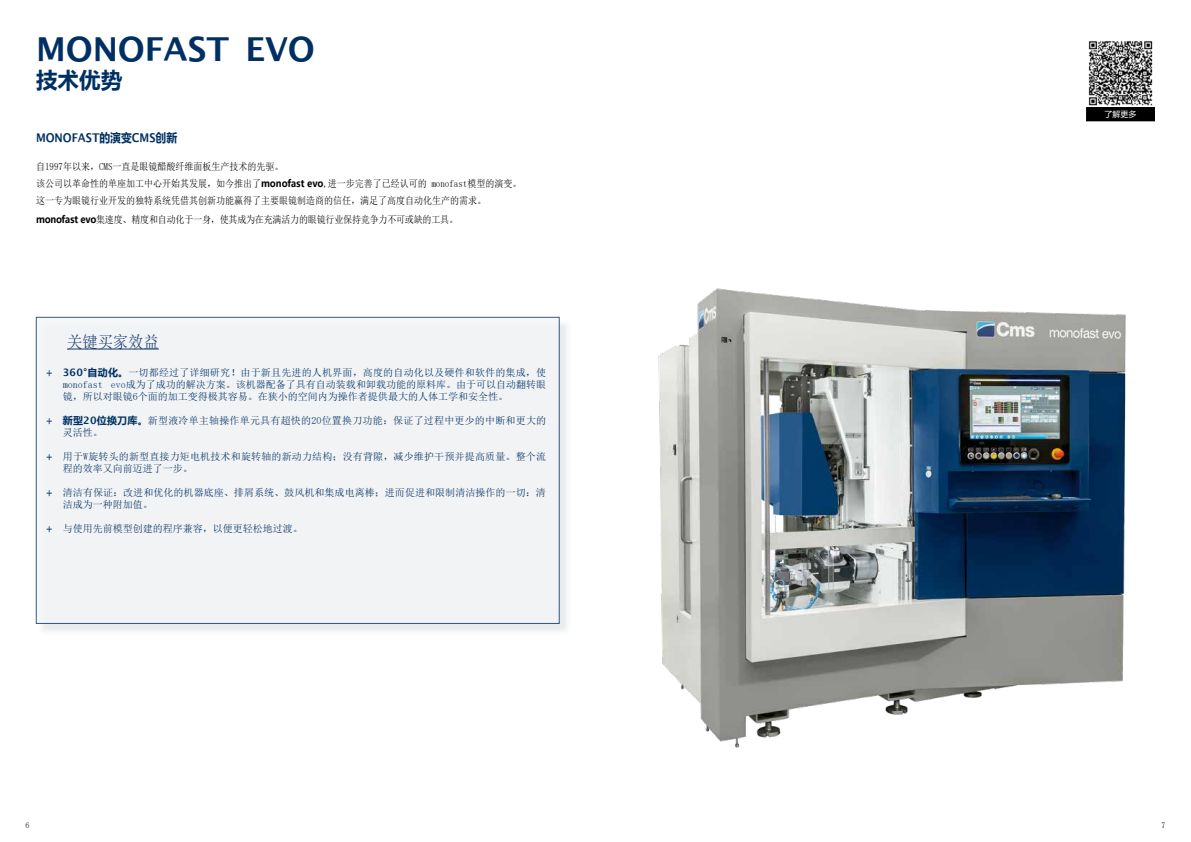
<style>
.page{position:relative;width:1191px;height:842px;background:#fff}
.page>*{position:absolute;margin:0;border:0;box-sizing:border-box;transform-origin:0 0}
.t1{font:700 33px "Sim Sun";color:#003063}
.t2{font:700 21.7px "Sim Sun";color:#003063}
.t3{font:17px "Sim Sun";color:#183c6f;scale:.9 1}
.t4{font:700 12px "Sim Sun";color:#003063;scale:.9 1}
.t5{font:10px/12px "Sim Sun";letter-spacing:.005em;color:#003063}
.t6{font:10px/16.8px "Sim Sun";color:#000;scale:.9 1}
.t7{font:10px "Sim Sun";letter-spacing:-.02em;color:#000;scale:.9 1}
.t8{font:8px "Microsoft Ya Hei";color:#fff}
.t9{font:8px "Sim Sun";color:#000}
.s1{font-family:"Microsoft Ya Hei";font-weight:700}
.s2{font-weight:700;color:#183c6f}
.s3{font-weight:700}
</style>
<div class="page">
<div style="left:38px;top:319px;width:534px;height:317px;background:#d8dfe3;opacity:.75"></div>
<div style="left:36px;top:317px;width:523px;height:307px;background:#f4f6f7;border:1px solid #003063"></div>
<hr style="left:67px;top:349px;width:92px;height:1px;background:#183c6f">
<img style="left:658px;top:288px;width:468px;height:460px">
<img style="left:1088px;top:41px;width:65px;height:65px">
<div style="left:1086px;top:108px;width:68px;height:13px;background:#000"></div>
<div style="left:1086px;top:107px;width:69px;height:14px;border:1px solid #000"></div>
<h1 class="t1" style="left:36px;top:30px;width:280px">MONOFAST EVO</h1>
<h2 class="t2" style="left:36px;top:67px;width:88px">技术优势</h2>
<p class="t4" style="left:36px;top:131px;width:158px">MONOFAST的演变CMS创新</p>
<p class="t6" style="left:36px;top:158px;width:541px">自1997年以来，CMS一直是眼镜醋酸纤维面板生产技术的先驱。<br>该公司以革命性的单座加工中心开始其发展，如今推出了<span class="s1">monofast evo</span>,进一步完善了已经认可的 monofast模型的演变。这一专为眼镜行业开发的独特系统凭借其创新功能赢得了主要眼镜制造商的信任，满足了高度自动化生产的需求。</p>
<p class="t7" style="left:36px;top:214px;width:470px"><span class="s1">monofast evo</span>集速度、精度和自动化于一身，使其成为在充满活力的眼镜行业保持竞争力不可或缺的工具。</p>
<h3 class="t3" style="left:67px;top:333px;width:104px">关键买家效益</h3>
<p class="t5" style="left:63px;top:367px;width:485px;text-align:justify;text-indent:-17px"><span class="s2">+</span> <span class="s3">360°自动化。</span>一切都经过了详细研究！由于新且先进的人机界面，高度的自动化以及硬件和软件的集成，使monofast evo成为了成功的解决方案。该机器配备了具有自动装载和卸载功能的原料库。由于可以自动翻转眼镜，所以对眼镜6个面的加工变得极其容易。在狭小的空间内为操作者提供最大的人体工学和安全性。</p>
<p class="t5" style="left:63px;top:415px;width:485px;text-indent:-17px"><span class="s2">+</span> <span class="s3">新型20位换刀库。</span>新型液冷单主轴操作单元具有超快的20位置换刀功能：保证了过程中更少的中断和更大的灵活性。</p>
<p class="t5" style="left:63px;top:451px;width:484px;text-indent:-17px"><span class="s2">+</span> 用于W旋转头的新型直接力矩电机技术和旋转轴的新动力结构；没有背隙，减少维护干预并提高质量。整个流程的效率又向前迈进了一步。</p>
<p class="t5" style="left:63px;top:487px;width:484px;text-indent:-17px"><span class="s2">+</span> 清洁有保证：改进和优化的机器底座、排屑系统、鼓风机和集成电离棒；进而促进和限制清洁操作的一切：清洁成为一种附加值。</p>
<p class="t5" style="left:46px;top:523px;width:259px"><span class="s2">+</span> 与使用先前模型创建的程序兼容，以便更轻松地过渡。</p>
<p class="t8" style="left:1104px;top:109px;width:33px">了解更多</p>
<p class="t9" style="left:26px;top:821px;width:5px">6</p>
<p class="t9" style="left:1161px;top:821px;width:5px">7</p>
</div>
